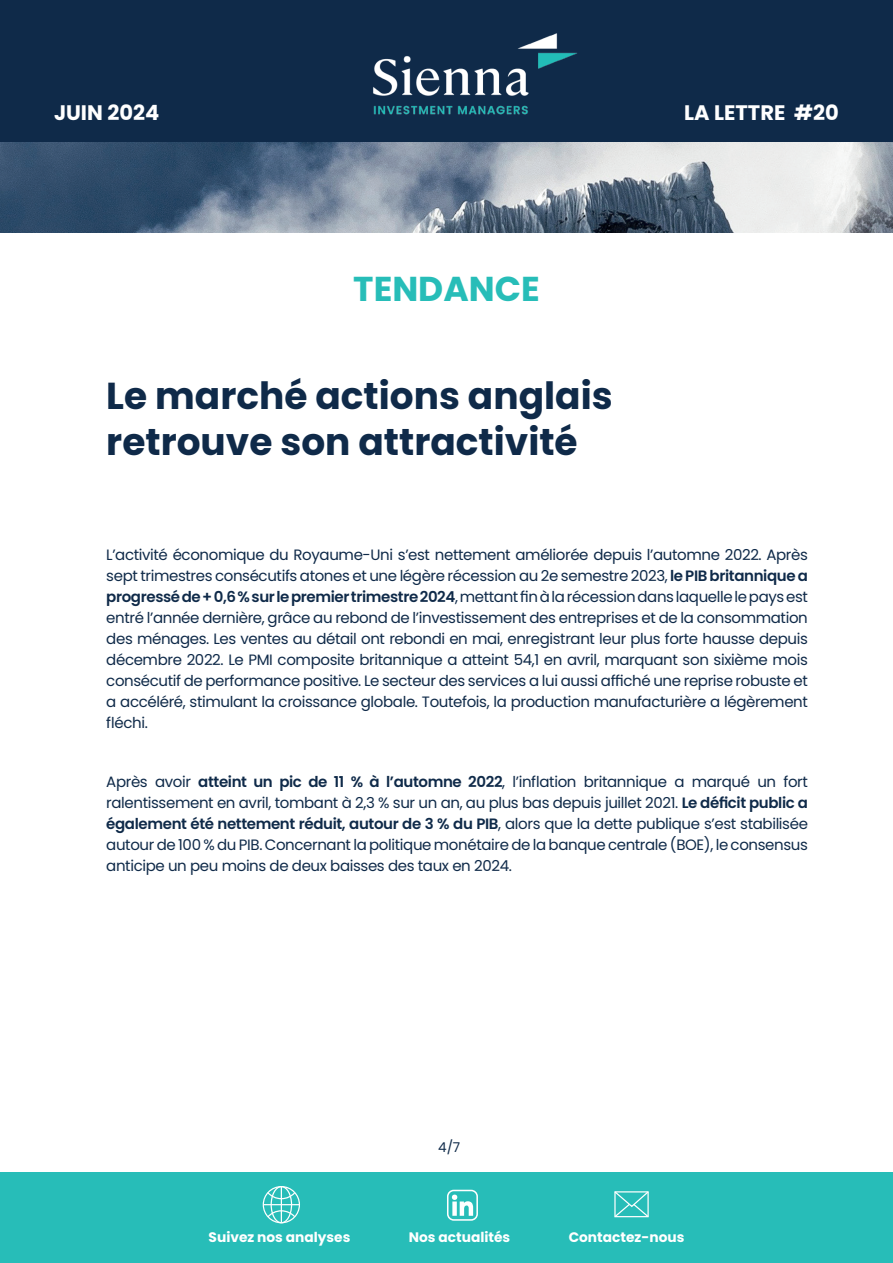
<style>
.page{position:relative;width:893px;height:1263px;background:#fff}
.page>*{position:absolute;margin:0;border:0;box-sizing:border-box;transform-origin:0 0}
.t1{font:700 37.5px/46.5px "Poppins";color:#0f2a49}
.t2{font:700 34.5px "Poppins";color:#27bdb8}
.t3{font:700 21px "Poppins";color:#fff}
.t4{font:15px/21px "Poppins";letter-spacing:-.025em;color:#0f2a49;text-align:justify}
.t5{font:700 13.8px "Poppins";color:#fff}
.t6{font:13.5px "Poppins";color:#0f2a49}
.s1{font-weight:600}
</style>
<div class="page">
<div style="left:0;top:0;width:893px;height:142px;background:#0f2a49"></div>
<div style="left:0;top:1172px;width:893px;height:91px;background:#27bdb8"></div>
<div style="left:447px;top:1190px;width:31px;height:31px;border:2px solid #fff;border-radius:6px"></div>
<svg style="left:452px;top:1194px;width:21px;height:22px"></svg>
<div style="left:263px;top:1186px;width:37px;height:37px;border:1px solid #fff;border-radius:50%"></div>
<svg style="left:266px;top:1191px;width:30px;height:9px"></svg>
<svg style="left:266px;top:1209px;width:30px;height:10px"></svg>
<div style="left:271px;top:1186px;width:21px;height:37px;border:1px solid #fff;border-radius:50%"></div>
<hr style="left:263px;top:1204px;width:36px;height:1px;background:#fff">
<hr style="left:281px;top:1186px;width:1px;height:37px;background:#fff">
<svg style="left:614px;top:1191px;width:35px;height:27px"></svg>
<img style="left:0;top:142px;width:893px;height:91px">
<img style="left:373px;top:33px;width:204px;height:82px">
<h3 class="t3" style="left:54px;top:100px;width:107px">JUIN 2024</h3>
<h3 class="t3" style="left:684px;top:100px;width:156px">LA LETTRE #20</h3>
<h2 class="t2" style="left:353px;top:269px;width:188px">TENDANCE</h2>
<h1 class="t1" style="left:106px;top:373px;width:508px">Le marché actions anglais retrouve son attractivité</h1>
<p class="t4" style="left:106px;top:544px;width:703px">L’activité économique du Royaume-Uni s’est nettement améliorée depuis l’automne 2022. Après sept trimestres consécutifs atones et une légère récession au 2e semestre 2023, <span class="s1">le PIB britannique a progressé de + 0,6 % sur le premier trimestre 2024</span>, mettant fin à la récession dans laquelle le pays est entré l’année dernière, grâce au rebond de l’investissement des entreprises et de la consommation des ménages. Les ventes au détail ont rebondi en mai, enregistrant leur plus forte hausse depuis décembre 2022. Le PMI composite britannique a atteint 54,1 en avril, marquant son sixième mois consécutif de performance positive. Le secteur des services a lui aussi affiché une reprise robuste et a accéléré, stimulant la croissance globale. Toutefois, la production manufacturière a légèrement fléchi.</p>
<p class="t4" style="left:106px;top:771px;width:703px">Après avoir <span class="s1">atteint un pic de 11 % à l’automne 2022</span>, l’inflation britannique a marqué un fort ralentissement en avril, tombant à 2,3 % sur un an, au plus bas depuis juillet 2021. <span class="s1">Le déficit public a également été nettement réduit, autour de 3 % du PIB</span>, alors que la dette publique s’est stabilisée autour de 100 % du PIB. Concernant la politique monétaire de la banque centrale (BOE), le consensus anticipe un peu moins de deux baisses des taux en 2024.</p>
<p class="t6" style="left:438px;top:1139px;width:24px">4/7</p>
<p class="t5" style="left:209px;top:1229px;width:143px">Suivez nos analyses</p>
<p class="t5" style="left:409px;top:1229px;width:103px">Nos actualités</p>
<p class="t5" style="left:569px;top:1229px;width:117px">Contactez-nous</p>
</div>
